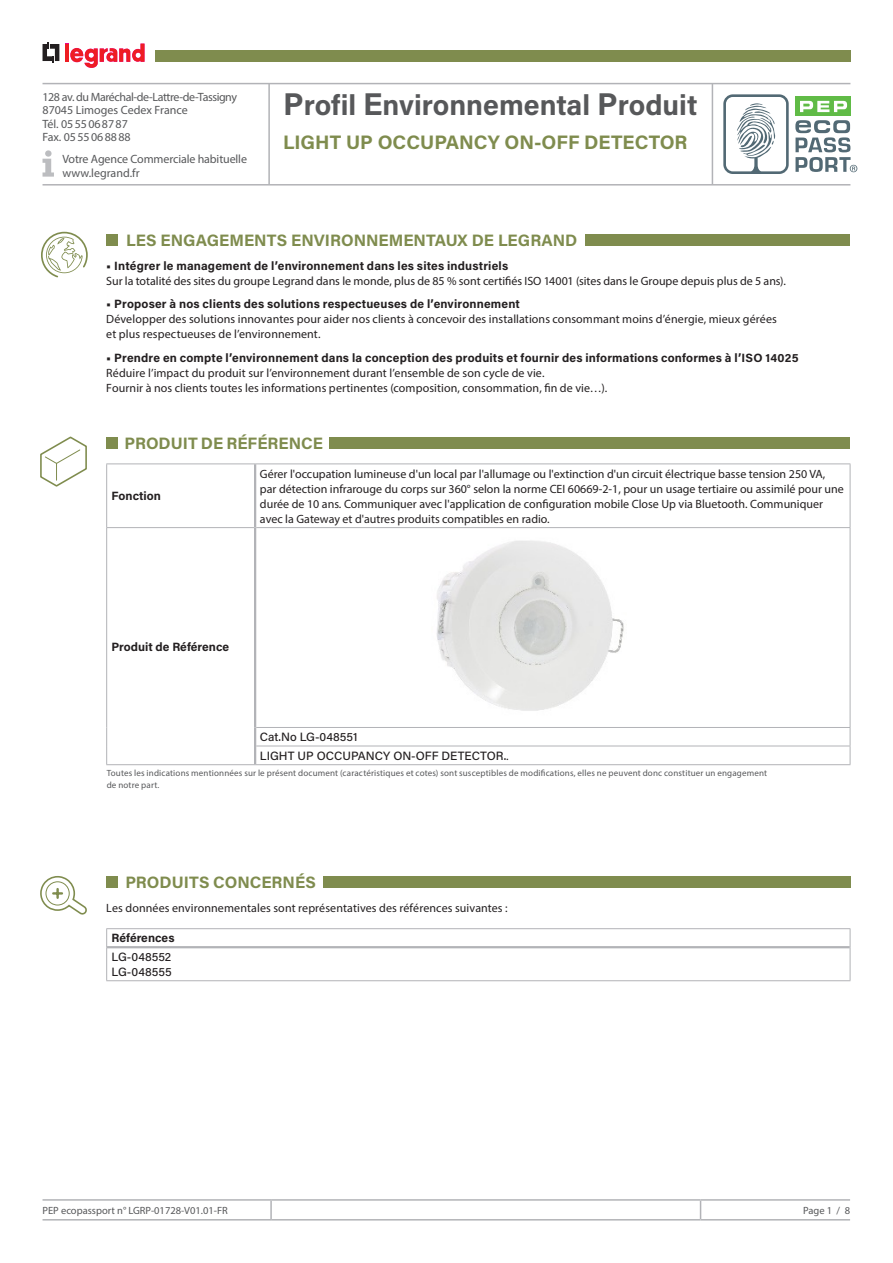
<style>
.page{position:relative;width:893px;height:1263px;background:#fff}
.page>*{position:absolute;margin:0;border:0;box-sizing:border-box;transform-origin:0 0}
.t1{font:700 28.5px "Acumin Pro";color:#57585a}
.t2{font:700 19.5px "Acumin Pro";color:#7f8c4e}
.t3{font:700 16.5px "Acumin Pro";color:#7f8c4e}
.t4{font:12px/15px "Myriad Pro";color:#231f20}
.t5{font:700 12px "Acumin Pro";letter-spacing:.015em;color:#231f20}
.t6{font:12px/13.5px "Myriad Pro";letter-spacing:-.01em;color:#57585a}
.t7{font:500 12px "Acumin Pro";color:#231f20}
.t8{font:10.5px "Myriad Pro";color:#57585a}
.t9{font:9px/12px "Myriad Pro";letter-spacing:.02em;color:#57585a}
.s1{font-size:31.5px}
.s2{font-family:"Myriad Pro";font-weight:400}
</style>
<div class="page">
<hr style="left:701px;top:1199px;width:149px;height:2px;background:#b2b3b7">
<hr style="left:701px;top:1219px;width:149px;height:1px;background:#b2b3b7">
<hr style="left:43px;top:1199px;width:228px;height:2px;background:#b2b3b7">
<hr style="left:271px;top:1199px;width:430px;height:2px;background:#b2b3b7">
<svg style="left:270px;top:1201px;width:2px;height:18px"></svg>
<svg style="left:700px;top:1201px;width:1px;height:18px"></svg>
<hr style="left:43px;top:1219px;width:228px;height:1px;background:#b2b3b7">
<hr style="left:271px;top:1219px;width:430px;height:1px;background:#b2b3b7">
<div style="left:795px;top:97px;width:56px;height:19px;background:#60bb46"></div>
<svg style="left:800px;top:101px;width:47px;height:11px"></svg>
<svg style="left:723px;top:94px;width:66px;height:80px"></svg>
<svg style="left:795px;top:120px;width:62px;height:52px"></svg>
<svg style="left:43px;top:43px;width:16px;height:20px"></svg>
<hr style="left:65px;top:44px;width:4px;height:18px;background:#ee1d23">
<svg style="left:70px;top:44px;width:75px;height:24px"></svg>
<hr style="left:43px;top:83px;width:807px;height:1px;background:#b2b3b7">
<hr style="left:43px;top:184px;width:807px;height:2px;background:#b2b3b7">
<hr style="left:268px;top:84px;width:2px;height:100px;background:#b2b3b7">
<hr style="left:712px;top:84px;width:1px;height:100px;background:#b2b3b7">
<div style="left:155px;top:50px;width:695px;height:12px;background:#7f8c4e"></div>
<svg style="left:43px;top:150px;width:11px;height:27px"></svg>
<div style="left:106px;top:234px;width:12px;height:12px;background:#7f8c4e"></div>
<div style="left:585px;top:234px;width:265px;height:12px;background:#7f8c4e"></div>
<svg style="left:41px;top:232px;width:47px;height:45px"></svg>
<div style="left:106px;top:876px;width:12px;height:12px;background:#7f8c4e"></div>
<div style="left:323px;top:876px;width:527px;height:12px;background:#7f8c4e"></div>
<div style="left:106px;top:437px;width:12px;height:12px;background:#7f8c4e"></div>
<div style="left:329px;top:437px;width:521px;height:12px;background:#7f8c4e"></div>
<hr style="left:106px;top:463px;width:149px;height:1px;background:#b2b3b7">
<hr style="left:106px;top:464px;width:1px;height:63px;background:#b2b3b7">
<hr style="left:106px;top:527px;width:148px;height:1px;background:#b2b3b7">
<hr style="left:106px;top:528px;width:1px;height:199px;background:#b2b3b7">
<svg style="left:106px;top:727px;width:1px;height:37px"></svg>
<hr style="left:106px;top:764px;width:149px;height:1px;background:#b2b3b7">
<hr style="left:255px;top:764px;width:595px;height:1px;background:#b2b3b7">
<hr style="left:255px;top:463px;width:595px;height:1px;background:#b2b3b7">
<hr style="left:850px;top:464px;width:1px;height:63px;background:#b2b3b7">
<hr style="left:256px;top:527px;width:594px;height:1px;background:#b2b3b7">
<hr style="left:850px;top:528px;width:1px;height:199px;background:#b2b3b7">
<hr style="left:256px;top:727px;width:594px;height:1px;background:#b2b3b7">
<hr style="left:256px;top:746px;width:594px;height:1px;background:#b2b3b7">
<svg style="left:850px;top:728px;width:1px;height:36px"></svg>
<hr style="left:254px;top:464px;width:2px;height:64px;background:#b2b3b7">
<hr style="left:254px;top:528px;width:2px;height:199px;background:#b2b3b7">
<svg style="left:254px;top:727px;width:2px;height:37px"></svg>
<hr style="left:106px;top:928px;width:744px;height:1px;background:#b2b3b7">
<svg style="left:850px;top:929px;width:1px;height:18px"></svg>
<hr style="left:850px;top:947px;width:1px;height:33px;background:#b2b3b7">
<hr style="left:106px;top:980px;width:744px;height:1px;background:#b2b3b7">
<hr style="left:107px;top:946px;width:743px;height:2px;background:#b2b3b7">
<svg style="left:106px;top:929px;width:1px;height:18px"></svg>
<hr style="left:106px;top:947px;width:1px;height:33px;background:#b2b3b7">
<img style="left:436px;top:540px;width:188px;height:171px">
<svg style="left:40px;top:436px;width:47px;height:50px"></svg>
<svg style="left:40px;top:876px;width:47px;height:38px"></svg>
<p class="t6" style="left:43px;top:90px;width:196px">128 av. du Maréchal-de-Lattre-de-Tassigny<br>87045 Limoges Cedex France<br>Tél. 0555068787<br>Fax. 0555068888</p>
<p class="t6" style="left:62px;top:152px;width:186px">Votre Agence Commerciale habituelle www.legrand.fr</p>
<h1 class="t1" style="left:283px;top:85px;width:416px"><span class="s1">P</span>rofil <span class="s1">E</span>nvironnemental <span class="s1">P</span>roduit</h1>
<h2 class="t2" style="left:283px;top:129px;width:406px">LIGHT UP OCCUPANCY ON-OFF DETECTOR</h2>
<h3 class="t3" style="left:126px;top:229px;width:453px">LES ENGAGEMENTS ENVIRONNEMENTAUX DE LEGRAND</h3>
<p class="t5" style="left:106px;top:257px;width:403px">• Intégrer le management de l’environnement dans les sites industriels</p>
<p class="t4" style="left:106px;top:273px;width:681px">Sur la totalité des sites du groupe Legrand dans le monde, plus de 85 % sont certifiés ISO 14001 (sites dans le Groupe depuis plus de 5 ans).</p>
<p class="t5" style="left:106px;top:295px;width:415px">• Proposer à nos clients des solutions respectueuses de l’environnement</p>
<p class="t4" style="left:106px;top:311px;width:672px">Développer des solutions innovantes pour aider nos clients à concevoir des installations consommant moins d’énergie, mieux gérées et plus respectueuses de l’environnement.</p>
<p class="t5" style="left:106px;top:349px;width:694px">• Prendre en compte l’environnement dans la conception des produits et fournir des informations conformes à l’ISO 14025</p>
<p class="t4" style="left:106px;top:365px;width:502px">Réduire l’impact du produit sur l’environnement durant l’ensemble de son cycle de vie.<br>Fournir à nos clients toutes les informations pertinentes (composition, consommation, fin de vie…).</p>
<p class="t3" style="left:124px;top:431px;width:200px">PRODUIT DE RÉFÉRENCE</p>
<p class="t5" style="left:112px;top:487px;width:51px">Fonction</p>
<p class="t4" style="left:260px;top:466px;width:585px">Gérer l'occupation lumineuse d'un local par l'allumage ou l'extinction d'un circuit électrique basse tension 250 VA, par détection infrarouge du corps sur 360° selon la norme CEI 60669-2-1, pour un usage tertiaire ou assimilé pour une durée de 10 ans. Communiquer avec l'application de configuration mobile Close Up via Bluetooth. Communiquer avec la Gateway et d'autres produits compatibles en radio.</p>
<p class="t5" style="left:112px;top:638px;width:119px">Produit de Référence</p>
<p class="t7" style="left:260px;top:729px;width:99px">Cat.No LG-048551</p>
<p class="t7" style="left:260px;top:747px;width:250px">LIGHT UP OCCUPANCY ON-OFF DETECTOR.<span class="s2">.</span></p>
<p class="t9" style="left:107px;top:767px;width:662px">Toutes les indications mentionnées sur le présent document (caractéristiques et cotes) sont susceptibles de modifications, elles ne peuvent donc constituer un engagement de notre part.</p>
<p class="t3" style="left:125px;top:871px;width:192px">PRODUITS CONCERNÉS</p>
<p class="t4" style="left:106px;top:900px;width:403px">Les données environnementales sont représentatives des références suivantes :</p>
<p class="t5" style="left:112px;top:930px;width:65px">Références</p>
<p class="t7" style="left:112px;top:948px;width:61px">LG-048552</p>
<p class="t7" style="left:112px;top:963px;width:62px">LG-048555</p>
<p class="t8" style="left:43px;top:1204px;width:187px">PEP ecopassport n° LGRP-01728-V01.01-FR</p>
<p class="t8" style="left:803px;top:1204px;width:49px">Page 1 / 8</p>
</div>
